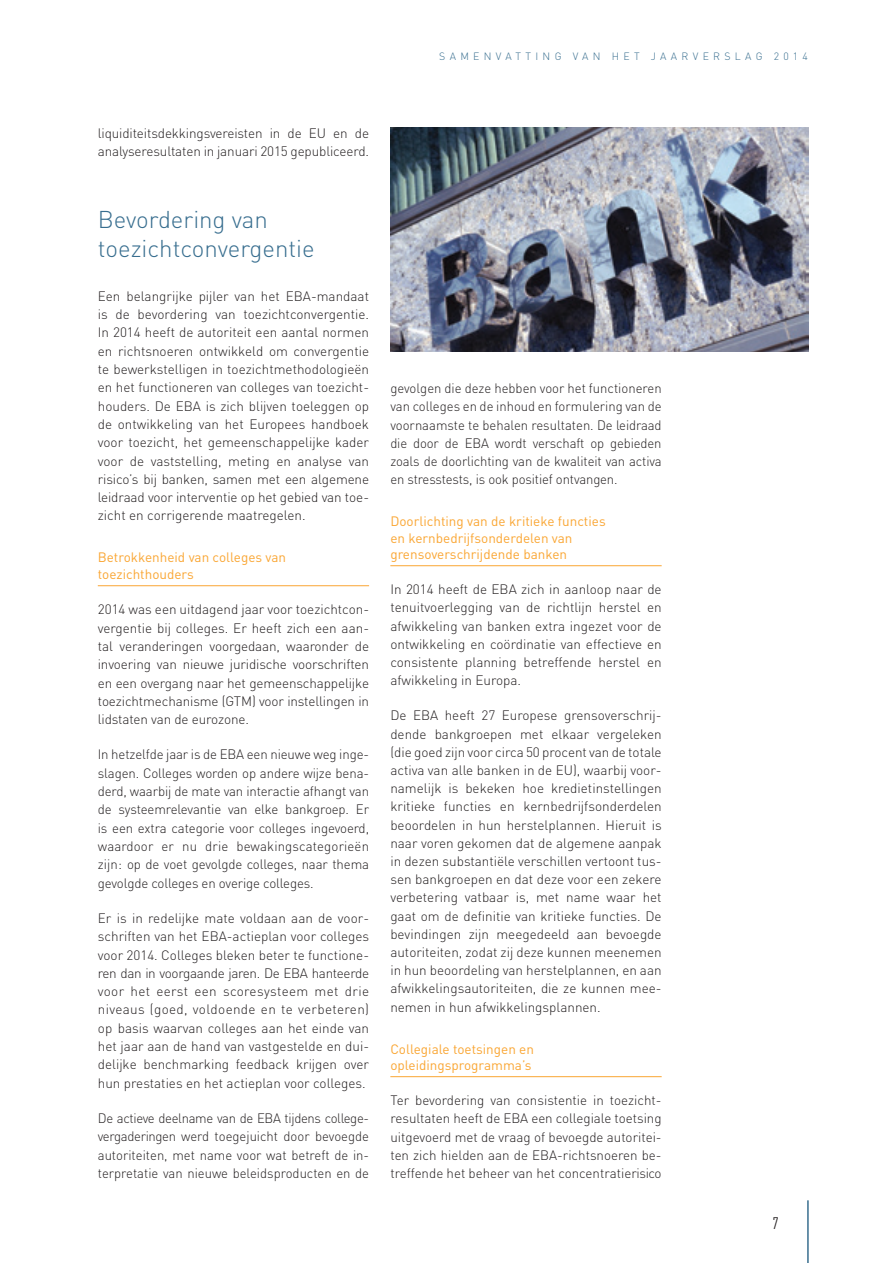
<style>
.page{position:relative;width:893px;height:1263px;background:#fff}
.page>*{position:absolute;margin:0;border:0;box-sizing:border-box;transform-origin:0 0}
.title2{font:300 24px/29.1px "DIN Pro";color:#386e8f}
.t1{font:condensed 16.5px "DIN Pro";color:#231f20}
.body{font:300 13.5px/18.3px "DIN Pro";letter-spacing:-.005em;color:#231f20;text-align:justify}
.title4{font:13.5px/16.4px "DIN Pro";color:#faa633}
.t2{font:300 10.5px "DIN Pro";letter-spacing:.405em;color:#386e8f}
</style>
<div class="page">
<hr style="left:807px;top:1200px;width:2px;height:63px;background:#386e8f">
<hr style="left:98px;top:585px;width:271px;height:1px;background:#faa633">
<hr style="left:390px;top:565px;width:272px;height:1px;background:#faa633">
<hr style="left:390px;top:1076px;width:272px;height:1px;background:#faa633">
<img style="left:390px;top:128px;width:419px;height:223px">
<p class="t2" style="left:439px;top:49px;width:45px">Samenvatt</p>
<p class="t2" style="left:535px;top:49px;width:17px">i ng</p>
<p class="t2" style="left:573px;top:49px;width:10px">van</p>
<p class="t2" style="left:612px;top:49px;width:10px">het</p>
<p class="t2" style="left:651px;top:49px;width:12px">jaarverslag</p>
<p class="t2" style="left:774px;top:49px;width:36px">2014</p>
<p class="body" style="left:98px;top:123px;width:273px">liquiditeitsdekkingsvereisten in de EU en de analyseresultaten in januari 2015 gepubliceerd.</p>
<p class="title2" style="left:98px;top:204px;width:218px">Bevordering van toezichtconvergentie</p>
<p class="body" style="left:98px;top:286px;width:273px">Een belangrijke pijler van het EBA‑mandaat is de bevordering van toezichtconvergentie.<br>I n 2014 heeft de autoriteit een aantal normen en richtsnoeren ontwikkeld om convergentie te bewerkstelligen in toezichtmethodologieën en het functioneren van colleges van toezicht‑ houders. De EBA is zich blijven toeleggen op de ontwikkeling van het Europees handboek voor toezicht, het gemeenschappelijke kader voor de vaststelling, meting en analyse van risico’s bij banken, samen met een algemene leidraad voor interventie op het gebied van toe‑ zicht en corrigerende maatregelen.</p>
<p class="title4" style="left:98px;top:549px;width:190px">Betrokkenheid van colleges van toezichthouders</p>
<p class="body" style="left:98px;top:600px;width:273px">2014 was een uitdagend jaar voor toezichtcon‑ vergentie bij colleges. Er heeft zich een aan‑ tal veranderingen voorgedaan, waaronder de invoering van nieuwe juridische voorschriften en een overgang naar het gemeenschappelijke toezichtmechanisme (GTM) voor instellingen in lidstaten van de eurozone.</p>
<p class="body" style="left:98px;top:745px;width:273px">I n hetzelfde jaar is de EBA een nieuwe weg inge‑ slagen. Colleges worden op andere wijze bena‑ derd, waarbij de mate van interactie afhangt van de systeemrelevantie van elke bankgroep. Er is een extra categorie voor colleges ingevoerd, waardoor er nu drie bewakingscategorieën zijn: op de voet gevolgde colleges, naar thema gevolgde colleges en overige colleges.</p>
<p class="body" style="left:98px;top:908px;width:273px">Er is in redelijke mate voldaan aan de voor‑ schriften van het EBA‑actieplan voor colleges voor 2014. Colleges bleken beter te functione‑ ren dan in voorgaande jaren. De EBA hanteerde voor het eerst een scoresysteem met drie niveaus (goed, voldoende en te verbeteren) op basis waarvan colleges aan het einde van het jaar aan de hand van vastgestelde en dui‑ delijke benchmarking feedback krijgen over hun prestaties en het actieplan voor colleges.</p>
<p class="body" style="left:98px;top:1108px;width:273px">De actieve deelname van de EBA tijdens college‑ vergaderingen werd toegejuicht door bevoegde autoriteiten, met name voor wat betreft de in‑ terpretatie van nieuwe beleidsproducten en de</p>
<p class="body" style="left:390px;top:379px;width:273px">gevolgen die deze hebben voor het functioneren van colleges en de inhoud en formulering van de voornaamste te behalen resultaten. De leidraad die door de EBA wordt verschaft op gebieden zoals de doorlichting van de kwaliteit van activa en stresstests, is ook positief ontvangen.</p>
<p class="title4" style="left:390px;top:513px;width:217px">Doorlichting van de kritieke functies en kernbedrijfsonderdelen van grensoverschrijdende banken</p>
<p class="body" style="left:390px;top:580px;width:273px">I n 2014 heeft de EBA zich in aanloop naar de tenuitvoerlegging van de richtlijn herstel en afwikkeling van banken extra ingezet voor de ontwikkeling en coördinatie van effectieve en consistente planning betreffende herstel en afwikkeling in Europa.</p>
<p class="body" style="left:390px;top:706px;width:273px">De EBA heeft 27 Europese grensoverschrij‑ dende bankgroepen met elkaar vergeleken (die goed zijn voor circa 50 procent van de totale activa van alle banken in de EU), waarbij voor‑ namelijk is bekeken hoe kredietinstellingen kritieke functies en kernbedrijfsonderdelen beoordelen in hun herstelplannen. Hieruit is naar voren gekomen dat de algemene aanpak in dezen substantiële verschillen vertoont tus‑ sen bankgroepen en dat deze voor een zekere verbetering vatbaar is, met name waar het gaat om de definitie van kritieke functies. De bevindingen zijn meegedeeld aan bevoegde autoriteiten, zodat zij deze kunnen meenemen in hun beoordeling van herstelplannen, en aan afwikkelingsautoriteiten, die ze kunnen mee‑ nemen in hun afwikkelingsplannen.</p>
<p class="title4" style="left:390px;top:1040px;width:145px">Collegiale toetsingen en opleidingsprogramma’s</p>
<p class="body" style="left:390px;top:1090px;width:273px;text-align:left">Ter bevordering van consistentie in toezicht&shy;resultaten heeft de EBA een collegiale toetsing uitgevoerd met de vraag of bevoegde autoritei‑ ten zich hielden aan de EBA‑richtsnoeren be‑ treffende het beheer van het concentratierisico</p>
<p class="t1" style="left:773px;top:1213px;width:7px">7</p>
</div>
